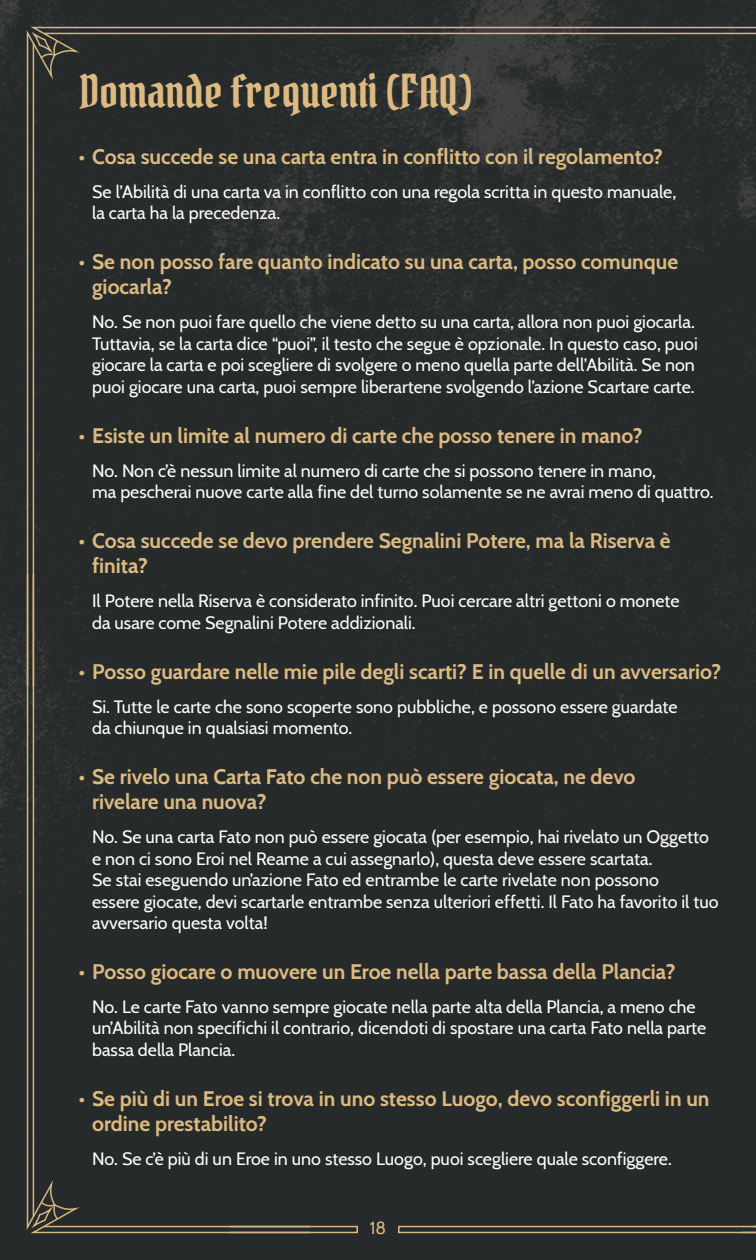
<style>
.page{position:relative;width:756px;height:1260px;background:#fff}
.page>*{position:absolute;margin:0;border:0;box-sizing:border-box;transform-origin:0 0}
.t1{font:44.62px "Pirata Custom";color:#dcba81}
.t2{font:700 21px/25.2px "Cabin";color:#dcba81}
.t3{font:17.85px/21.3px "Cabin";color:#fff}
.t4{font:17.5px "Cabin";color:#dcba81}
</style>
<div class="page">
<img style="left:0;top:0;width:756px;height:1260px">
<div style="left:26px;top:26px;width:730px;height:1208px;background:#272a2a"></div>
<h1 class="t1" style="left:79px;top:63px;width:395px">Domande frequenti (FAQ)</h1>
<p class="t2" style="left:79px;top:142px;width:586px">• Cosa succede se una carta entra in conflitto con il regolamento?</p>
<p class="t3" style="left:92px;top:180px;width:586px">Se l’Abilità di una carta va in conflitto con una regola scritta in questo manuale, la carta ha la precedenza.</p>
<p class="t2" style="left:92px;top:248px;width:588px;text-indent:-13px">• Se non posso fare quanto indicato su una carta, posso comunque giocarla?</p>
<p class="t3" style="left:92px;top:310px;width:607px">No. Se non puoi fare quello che viene detto su una carta, allora non puoi giocarla.<br>Tuttavia, se la carta dice “puoi”, il testo che segue è opzionale. In questo caso, puoi giocare la carta e poi scegliere di svolgere o meno quella parte dell’Abilità. Se non puoi giocare una carta, puoi sempre liberartene svolgendo l’azione Scartare carte.</p>
<p class="t2" style="left:79px;top:421px;width:565px">• Esiste un limite al numero di carte che posso tenere in mano?</p>
<p class="t3" style="left:92px;top:458px;width:623px">No. Non c’è nessun limite al numero di carte che si possono tenere in mano,<br>ma pescherai nuove carte alla fine del turno solamente se ne avrai meno di quattro.</p>
<p class="t2" style="left:92px;top:527px;width:580px;text-indent:-13px">• Cosa succede se devo prendere Segnalini Potere, ma la Riserva è finita?</p>
<p class="t3" style="left:92px;top:589px;width:589px">Il Potere nella Riserva è considerato infinito. Puoi cercare altri gettoni o monete da usare come Segnalini Potere addizionali.</p>
<p class="t2" style="left:79px;top:657px;width:644px">• Posso guardare nelle mie pile degli scarti? E in quelle di un avversario?</p>
<p class="t3" style="left:92px;top:695px;width:587px">Si. Tutte le carte che sono scoperte sono pubbliche, e possono essere guardate da chiunque in qualsiasi momento.</p>
<p class="t2" style="left:92px;top:763px;width:545px;text-indent:-13px">• Se rivelo una Carta Fato che non può essere giocata, ne devo rivelare una nuova?</p>
<p class="t3" style="left:92px;top:825px;width:628px">No. Se una carta Fato non può essere giocata (per esempio, hai rivelato un Oggetto e non ci sono Eroi nel Reame a cui assegnarlo), questa deve essere scartata.<br>Se stai eseguendo un’azione Fato ed entrambe le carte rivelate non possono<br>essere giocate, devi scartarle entrambe senza ulteriori effetti. Il Fato ha favorito il tuo avversario questa volta!</p>
<p class="t2" style="left:79px;top:958px;width:598px">• Posso giocare o muovere un Eroe nella parte bassa della Plancia?</p>
<p class="t3" style="left:92px;top:995px;width:616px">No. Le carte Fato vanno sempre giocate nella parte alta della Plancia, a meno che un’Abilità non specifichi il contrario, dicendoti di spostare una carta Fato nella parte bassa della Plancia.</p>
<p class="t2" style="left:92px;top:1085px;width:619px;text-indent:-13px">• Se più di un Eroe si trova in uno stesso Luogo, devo sconfiggerli in un ordine prestabilito?</p>
<p class="t3" style="left:92px;top:1147px;width:581px">No. Se c’è più di un Eroe in uno stesso Luogo, puoi scegliere quale sconfiggere.</p>
<p class="t4" style="left:370px;top:1214px;width:18px">18</p>
</div>
